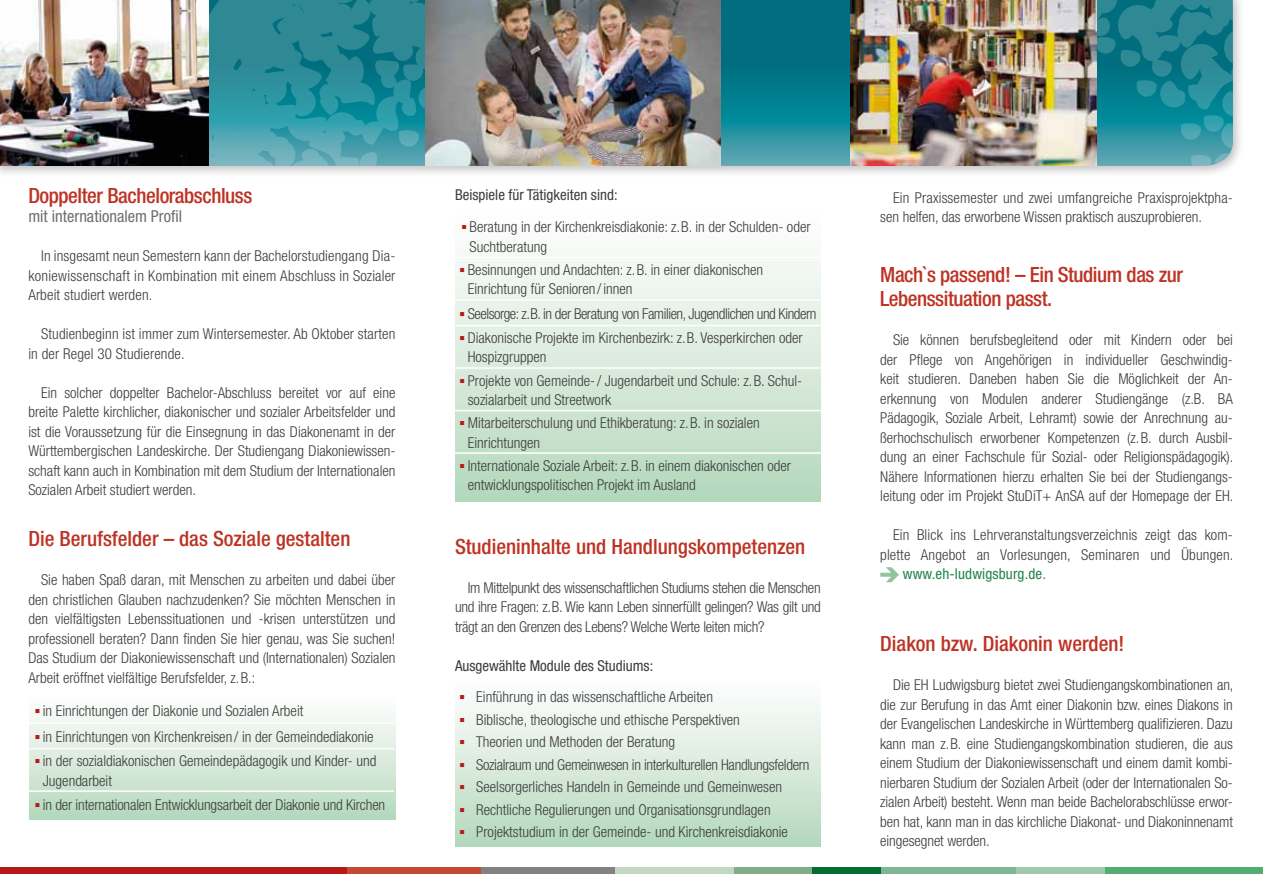
<style>
.page{position:relative;width:1263px;height:893px;background:#fff}
.page>*{position:absolute;margin:0;border:0;box-sizing:border-box;transform-origin:0 0}
.t1{font:500 condensed 21px "Helvetica Neue LTW1 G";color:#bd3324}
.t2{font:500 condensed 21px/24px "Helvetica Neue LTW1 G";letter-spacing:-.02em;color:#bd3324}
.t3{font:condensed 16.5px "Helvetica Neue LTW1 G";color:#6f6f6e}
.t4{font:300 condensed 15px/19.5px "Helvetica Neue LT";color:#3c3c3b}
.t5{font:300 condensed 15px/24.3px "Helvetica Neue LT";letter-spacing:-.025em;color:#3c3c3b}
.t6{font:condensed 15px "Helvetica Neue LTW1 G";color:#3c3c3b}
.t7{font:condensed 15px "Helvetica Neue LTW1 G";letter-spacing:.01em;color:#21844d}
.s1{font-family:"Helvetica Neue LT";font-weight:300;color:#3c3c3b}
</style>
<div class="page">
<div style="left:455px;top:679px;width:366px;height:167px;background:linear-gradient(to bottom,#fff,#b5d8bd)"></div>
<div style="left:455px;top:215px;width:366px;height:287px;background:linear-gradient(to bottom,#fff,#b5d8bd)"></div>
<div style="left:30px;top:696px;width:365px;height:124px;background:linear-gradient(to bottom,#fff,#b5d9bd)"></div>
<div style="left:0;top:0;width:1245px;height:178px;background:#000;opacity:.25"></div>
<svg style="left:208px;top:0;width:1025px;height:166px;background:#258a98"></svg>
<img style="left:850px;top:0;width:246px;height:166px">
<img style="left:0;top:0;width:208px;height:166px">
<img style="left:425px;top:0;width:295px;height:166px">
<div style="left:1016px;top:867px;width:89px;height:7px;background:#a2c8af"></div>
<div style="left:811px;top:867px;width:69px;height:7px;background:#006e31"></div>
<div style="left:733px;top:867px;width:78px;height:7px;background:#80ae89"></div>
<div style="left:614px;top:867px;width:119px;height:7px;background:#c3d7c5"></div>
<div style="left:481px;top:867px;width:133px;height:7px;background:#828281"></div>
<div style="left:347px;top:867px;width:134px;height:7px;background:#c44a34"></div>
<div style="left:0;top:867px;width:347px;height:7px;background:#b71818"></div>
<div style="left:880px;top:867px;width:136px;height:7px;background:#80b698"></div>
<div style="left:1105px;top:867px;width:158px;height:7px;background:#53ac71"></div>
<hr style="left:28px;top:722px;width:366px;height:2px;background:#fff">
<hr style="left:28px;top:748px;width:366px;height:1px;background:#fff">
<hr style="left:28px;top:790px;width:366px;height:2px;background:#fff">
<hr style="left:455px;top:299px;width:366px;height:2px;background:#fff">
<hr style="left:455px;top:325px;width:366px;height:1px;background:#fff">
<hr style="left:455px;top:367px;width:366px;height:2px;background:#fff">
<hr style="left:455px;top:410px;width:366px;height:1px;background:#fff">
<hr style="left:455px;top:452px;width:366px;height:2px;background:#fff">
<hr style="left:455px;top:257px;width:366px;height:1px;background:#fff">
<svg style="left:880px;top:567px;width:19px;height:15px"></svg>
<svg style="left:35px;top:709px;width:4px;height:4px"></svg>
<svg style="left:35px;top:735px;width:4px;height:4px"></svg>
<svg style="left:35px;top:759px;width:4px;height:4px"></svg>
<svg style="left:35px;top:803px;width:4px;height:4px"></svg>
<svg style="left:462px;top:225px;width:4px;height:4px"></svg>
<svg style="left:460px;top:268px;width:4px;height:4px"></svg>
<svg style="left:460px;top:312px;width:4px;height:4px"></svg>
<svg style="left:460px;top:336px;width:4px;height:4px"></svg>
<svg style="left:460px;top:379px;width:4px;height:4px"></svg>
<svg style="left:460px;top:421px;width:4px;height:4px"></svg>
<svg style="left:460px;top:464px;width:4px;height:4px"></svg>
<svg style="left:460px;top:695px;width:4px;height:4px"></svg>
<svg style="left:460px;top:718px;width:4px;height:4px"></svg>
<svg style="left:460px;top:740px;width:4px;height:4px"></svg>
<svg style="left:460px;top:763px;width:4px;height:4px"></svg>
<svg style="left:460px;top:785px;width:4px;height:4px"></svg>
<svg style="left:460px;top:808px;width:4px;height:4px"></svg>
<svg style="left:460px;top:830px;width:4px;height:4px"></svg>
<h1 class="t2" style="left:28px;top:183px;width:226px">Doppelter Bachelorabschluss</h1>
<p class="t3" style="left:28px;top:206px;width:155px">mit internationalem Profil</p>
<p class="t4" style="left:28px;top:246px;width:369px;text-align:justify;text-indent:13px">In insgesamt neun Semestern kann der Bachelorstudiengang Dia&shy;koniewissenschaft in Kombination mit einem Abschluss in Sozialer Arbeit studiert werden.</p>
<p class="t4" style="left:28px;top:324px;width:369px;text-indent:13px">Studienbeginn ist immer zum Wintersemester. Ab Oktober starten in der Regel 30 Studierende.</p>
<p class="t4" style="left:28px;top:382px;width:369px;text-align:justify;text-indent:13px">Ein solcher doppelter Bachelor-Abschluss bereitet vor auf eine breite Palette kirchlicher, diakonischer und sozialer Arbeitsfelder und ist die Voraussetzung für die Einsegnung in das Diakonenamt in der Württembergischen Landeskirche. Der Studiengang Diakoniewissen&shy;schaft kann auch in Kombination mit dem Studium der Internationalen Sozialen Arbeit studiert werden.</p>
<h1 class="t1" style="left:28px;top:526px;width:324px">Die Berufsfelder – das Soziale gestalten</h1>
<p class="t4" style="left:28px;top:570px;width:369px;text-align:justify;text-indent:13px">Sie haben Spaß daran, mit Menschen zu arbeiten und dabei über den christlichen Glauben nachzudenken? Sie möchten Menschen in den vielfältigsten Lebenssituationen und -krisen unterstützen und professionell beraten? Dann finden Sie hier genau, was Sie suchen!<br>Das Studium der Diakoniewissenschaft und (Internationalen) Sozialen Arbeit eröffnet vielfältige Berufsfelder, z.B.:</p>
<p class="t4" style="left:43px;top:698px;width:335px;line-height:24.9px">in Einrichtungen der Diakonie und Sozialen Arbeit<br>in Einrichtungen von Kirchenkreisen / in der Gemeindediakonie in der sozialdiakonischen Gemeindepädagogik und Kinder- und</p>
<p class="t4" style="left:43px;top:768px;width:344px;line-height:24.3px">Jugendarbeit<br>in der internationalen Entwicklungsarbeit der Diakonie und Kirchen</p>
<p class="t6" style="left:455px;top:186px;width:164px">Beispiele für Tätigkeiten sind:</p>
<p class="t4" style="left:469px;top:217px;width:342px">Beratung in der Kirchenkreisdiakonie: z.B. in der Schulden- oder<br>Suchtberatung</p>
<p class="t4" style="left:468px;top:260px;width:297px">Besinnungen und Andachten: z.B. in einer diakonischen<br>Einrichtung für Senioren /innen</p>
<p class="t5" style="left:468px;top:301px;width:350px">Seelsorge: z.B. in der Beratung von Familien, Jugendlichen und Kindern<br>Diakonische Projekte im Kirchenbezirk: z.B. Vesperkirchen oder</p>
<p class="t4" style="left:468px;top:346px;width:334px;line-height:23px">Hospizgruppen<br>Projekte von Gemeinde-/ Jugendarbeit und Schule: z.B. Schul-</p>
<p class="t4" style="left:468px;top:388px;width:293px;line-height:23px">sozialarbeit und Streetwork<br>Mitarbeiterschulung und Ethikberatung: z.B. in sozialen</p>
<p class="t4" style="left:468px;top:431px;width:325px;line-height:23px">Einrichtungen<br>Internationale Soziale Arbeit: z.B. in einem diakonischen oder</p>
<p class="t4" style="left:468px;top:475px;width:230px">entwicklungspolitischen Projekt im Ausland</p>
<h1 class="t1" style="left:455px;top:533px;width:352px">Studieninhalte und Handlungskompetenzen</h1>
<p class="t4" style="left:455px;top:577px;width:367px;text-align:justify;text-indent:13px">Im Mittelpunkt des wissenschaftlichen Studiums stehen die Menschen und ihre Fragen: z.B. Wie kann Leben sinnerfüllt gelingen? Was gilt und trägt an den Grenzen des Lebens? Welche Werte leiten mich?</p>
<p class="t6" style="left:455px;top:656px;width:200px">Ausgewählte Module des Studiums:</p>
<p class="t4" style="left:476px;top:685px;width:335px;line-height:22.5px">Einführung in das wissenschaftliche Arbeiten<br>Biblische, theologische und ethische Perspektiven<br>Theorien und Methoden der Beratung<br>Sozialraum und Gemeinwesen in interkulturellen Handlungsfeldern Seelsorgerliches Handeln in Gemeinde und Gemeinwesen Rechtliche Regulierungen und Organisationsgrundlagen Projektstudium in der Gemeinde- und Kirchenkreisdiakonie</p>
<p class="t4" style="left:880px;top:187px;width:354px;text-indent:13px">Ein Praxissemester und zwei umfangreiche Praxisprojektpha&shy;sen helfen, das erworbene Wissen praktisch auszuprobieren.</p>
<h1 class="t2" style="left:880px;top:263px;width:304px">Mach`s passend! – Ein Studium das zur<br>Lebenssituation passt.</h1>
<p class="t4" style="left:880px;top:330px;width:355px;text-align:justify;text-indent:13px">Sie können berufsbegleitend oder mit Kindern oder bei der Pflege von Angehörigen in individueller Geschwindig&shy;keit studieren. Daneben haben Sie die Möglichkeit der An&shy;erkennung von Modulen anderer Studiengänge (z.B. BA Pädagogik, Soziale Arbeit, Lehramt) sowie der Anrechnung au&shy;ßerhochschulisch erworbener Kompetenzen (z.B. durch Ausbil&shy;dung an einer Fachschule für Sozial- oder Religionspädagogik).<br>Nähere Informationen hierzu erhalten Sie bei der Studiengangs&shy;leitung oder im Projekt StuDiT+ AnSA auf der Homepage der EH.</p>
<p class="t4" style="left:880px;top:525px;width:355px;text-align:right">Ein Blick ins Lehrveranstaltungsverzeichnis zeigt das kom&shy;plette Angebot an Vorlesungen, Seminaren und Übungen.</p>
<p class="t7" style="left:903px;top:565px;width:145px">www.eh-ludwigsburg.de<span class="s1">.</span></p>
<h1 class="t1" style="left:880px;top:631px;width:246px">Diakon bzw. Diakonin werden!</h1>
<p class="t4" style="left:880px;top:675px;width:355px;text-align:justify;text-indent:13px">Die EH Ludwigsburg bietet zwei Studiengangskombinationen an, die zur Berufung in das Amt einer Diakonin bzw. eines Diakons in der Evangelischen Landeskirche in Württemberg qualifizieren. Dazu kann man z.B. eine Studiengangskombination studieren, die aus einem Studium der Diakoniewissenschaft und einem damit kombi&shy;nierbaren Studium der Sozialen Arbeit (oder der Internationalen So&shy;zialen Arbeit) besteht. Wenn man beide Bachelorabschlüsse erwor&shy;ben hat, kann man in das kirchliche Diakonat- und Diakoninnenamt eingesegnet werden.</p>
</div>
